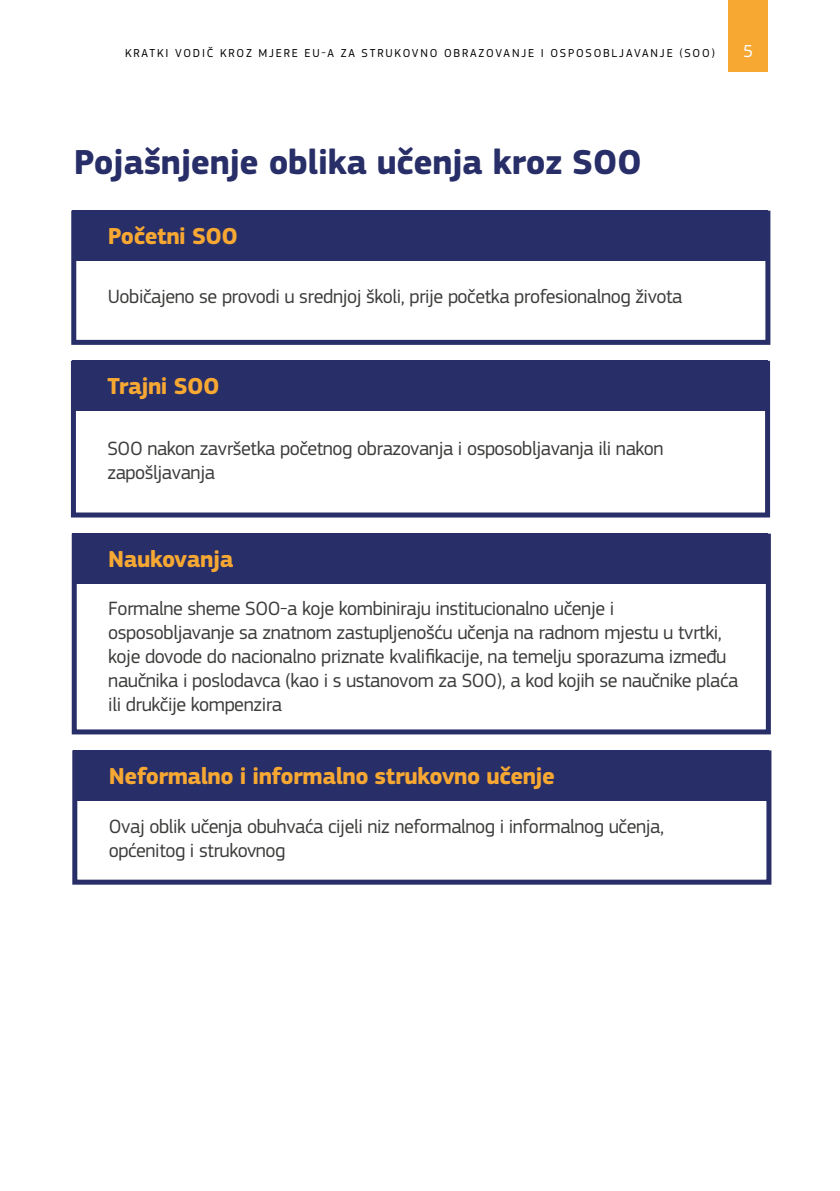
<style>
.page{position:relative;width:840px;height:1191px;background:#fff}
.page>*{position:absolute;margin:0;border:0;box-sizing:border-box;transform-origin:0 0}
.section_heading{font:700 36px "EC Square Sans Pro";letter-spacing:-.01em;color:#282e67}
.Body_text{font:700 24px "EC Square Sans Pro";letter-spacing:-.02em;color:#f7a833}
.Body_text-2{font:20px/24px "EC Square Sans Pro";letter-spacing:-.02em;color:#3c3c3b}
.t1{font:18px "EC Square Sans Pro";color:#fff}
.t2{font:12px "EC Square Sans Pro";letter-spacing:.15em;color:#000}
</style>
<div class="page">
<div style="left:727px;top:0;width:40px;height:72px;background:#f7a833"></div>
<div style="left:71px;top:211px;width:699px;height:134px;border:5px solid #282e67"></div>
<div style="left:72px;top:533px;width:698px;height:201px;border:5px solid #282e67"></div>
<div style="left:71px;top:361px;width:698px;height:156px;border:5px solid #282e67"></div>
<div style="left:72px;top:750px;width:699px;height:134px;border:5px solid #282e67"></div>
<div style="left:72px;top:211px;width:695px;height:50px;background:#282e67"></div>
<div style="left:72px;top:533px;width:696px;height:51px;background:#282e67"></div>
<div style="left:72px;top:361px;width:695px;height:50px;background:#282e67"></div>
<div style="left:73px;top:750px;width:695px;height:50px;background:#282e67"></div>
<p class="t2" style="left:125px;top:46px;width:591px">KRATKI VODIČ KROZ MJERE EU-A ZA STRUKOVNO OBRAZOVANJE I OSPOSOBLJAVANJE (SOO)</p>
<p class="t1" style="left:742px;top:40px;width:12px">5</p>
<h2 class="section_heading" style="left:74px;top:140px;width:569px">Pojašnjenje oblika učenja kroz SOO</h2>
<p class="Body_text" style="left:108px;top:222px;width:132px">Početni SOO</p>
<p class="Body_text-2" style="left:108px;top:285px;width:576px">Uobičajeno se provodi u srednjoj školi, prije početka profesionalnog života</p>
<p class="Body_text" style="left:107px;top:372px;width:114px">Trajni SOO</p>
<p class="Body_text-2" style="left:107px;top:436px;width:557px">SOO nakon završetka početnog obrazovanja i osposobljavanja ili nakon zapošljavanja</p>
<p class="Body_text" style="left:108px;top:545px;width:126px">Naukovanja</p>
<p class="Body_text-2" style="left:108px;top:596px;width:631px">Formalne sheme SOO-a koje kombiniraju institucionalno učenje i osposobljavanje sa znatnom zastupljenošću učenja na radnom mjestu u tvrtki, koje dovode do nacionalno priznate kvalifikacije, na temelju sporazuma između naučnika i poslodavca (kao i s ustanovom za SOO), a kod kojih se naučnike plaća ili drukčije kompenzira</p>
<p class="Body_text" style="left:109px;top:762px;width:447px">Neformalno i informalno strukovno učenje</p>
<p class="Body_text-2" style="left:109px;top:814px;width:556px">Ovaj oblik učenja obuhvaća cijeli niz neformalnog i informalnog učenja, općenitog i strukovnog</p>
</div>
